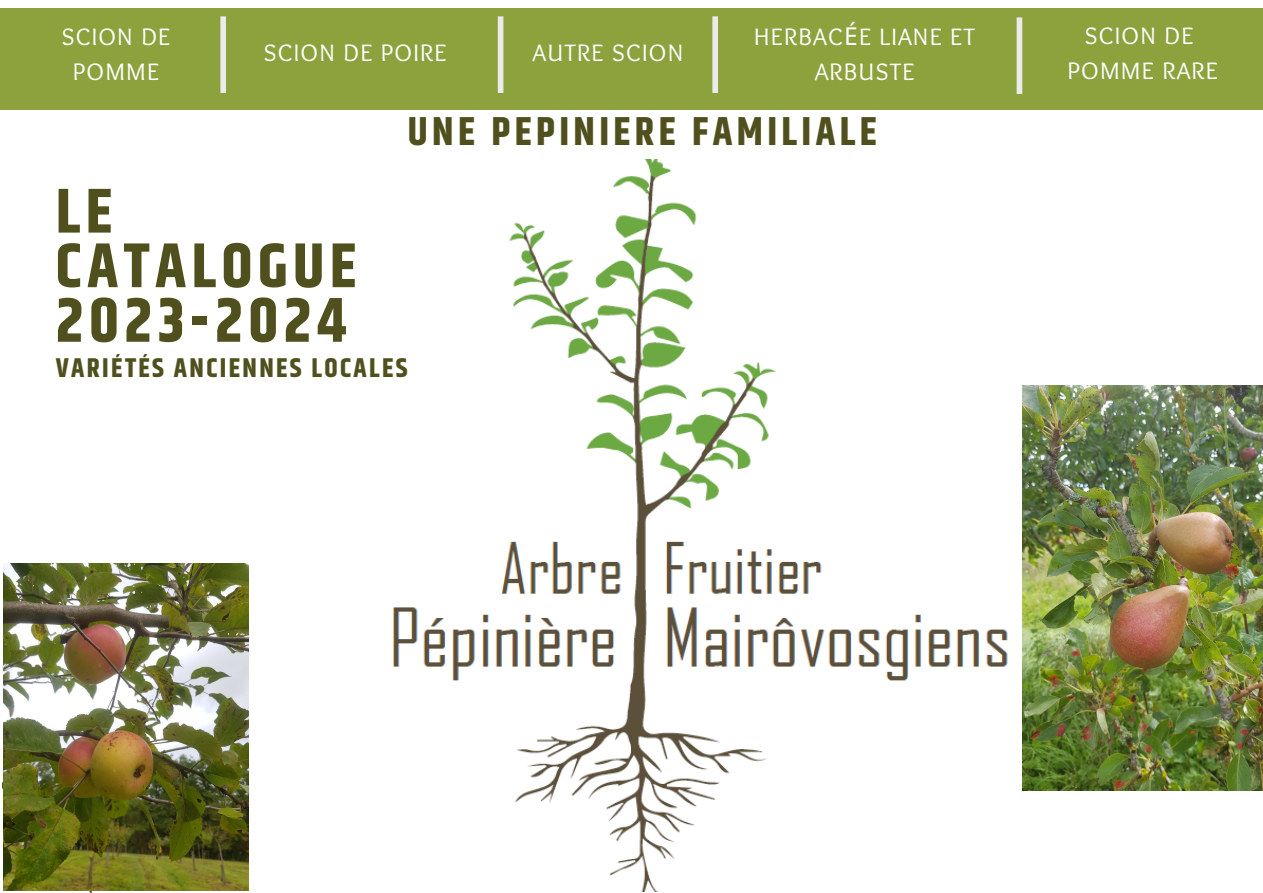
<style>
.page{position:relative;width:1263px;height:893px;background:#fff}
.page>*{position:absolute;margin:0;border:0;box-sizing:border-box;transform-origin:0 0}
.t1{font:700 63.07px/54.6px "Khand";letter-spacing:.09em;color:#50501e}
.t2{font:700 40.28px "Khand";letter-spacing:.11em;color:#50501e}
.t3{font:700 27.08px "Khand";letter-spacing:.09em;color:#50501e}
.t4{font:24.67px/35.3px "Sukar";letter-spacing:.05em;color:#fff;text-align:center}
.s1{font-family:"Noto Sans"}
</style>
<div class="page">
<img style="left:393px;top:159px;width:715px;height:733px">
<div style="left:0;top:8px;width:1263px;height:101px;background:#8da13d"></div>
<div style="left:220px;top:16px;width:6px;height:77px;background:#ecebeb"></div>
<div style="left:498px;top:16px;width:5px;height:77px;background:#ecebeb"></div>
<div style="left:712px;top:16px;width:6px;height:77px;background:#ecebeb"></div>
<div style="left:1017px;top:17px;width:5px;height:77px;background:#ecebeb"></div>
<svg style="left:1px;top:565px;width:217px;height:328px"></svg>
<img style="left:4px;top:564px;width:244px;height:326px">
<img style="left:1022px;top:385px;width:241px;height:405px">
<p class="t4" style="left:62px;top:20px;width:110px">SCION DE<br>POMME</p>
<p class="t4" style="left:264px;top:37px;width:184px">SCION DE POIRE</p>
<p class="t4" style="left:532px;top:37px;width:152px">AUTRE SCION</p>
<p class="t4" style="left:754px;top:20px;width:222px">HERBAC<span class="s1">É</span>E LIANE ET<br>ARBUSTE</p>
<p class="t4" style="left:1085px;top:20px;width:110px">SCION DE</p>
<p class="t4" style="left:1067px;top:55px;width:152px">POMME RARE</p>
<p class="t2" style="left:408px;top:102px;width:470px">UNE PEPINIERE FAMILIALE</p>
<p class="t1" style="left:56px;top:187px;width:302px">LE<br>CATALOGUE</p>
<p class="t1" style="left:56px;top:296px;width:292px">2023-2024</p>
<p class="t3" style="left:56px;top:349px;width:353px">VARIÉTÉS ANCIENNES LOCALES</p>
</div>
